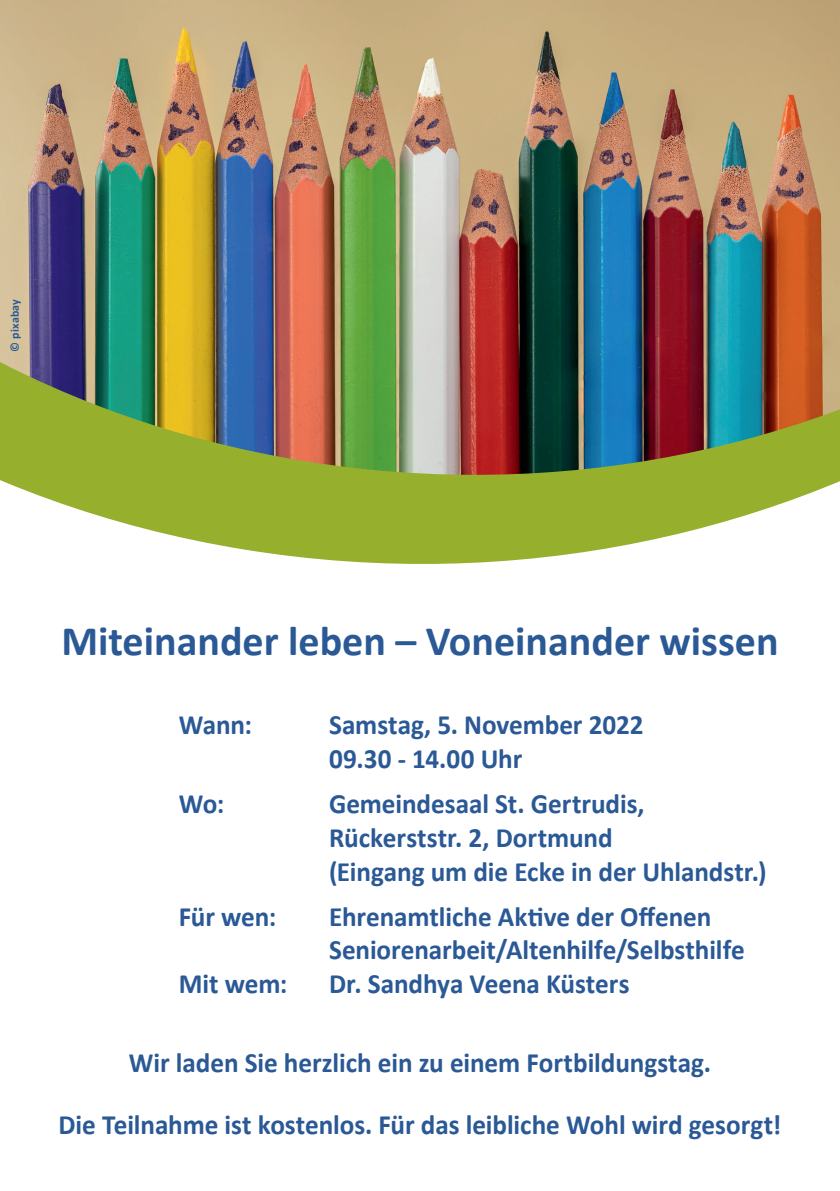
<style>
.page{position:relative;width:840px;height:1191px;background:#fff}
.page>*{position:absolute;margin:0;border:0;box-sizing:border-box;transform-origin:0 0}
.t1{font:700 42px "Calibri";color:#2a5996}
.t2{font:700 28px/33.6px "Calibri";letter-spacing:-.005em;color:#2a5996}
.t3{font:700 12px "Calibri";letter-spacing:.02em;color:#2a5996}
</style>
<div class="page">
<img style="left:0;top:0;width:839px;height:564px">
<p class="t3" style="left:7px;top:351px;width:54px;rotate:-90deg">© pixabay</p>
<h1 class="t1" style="left:61px;top:615px;width:718px">Miteinander leben – Voneinander wissen</h1>
<p class="t2" style="left:179px;top:707px;width:75px">Wann:</p>
<p class="t2" style="left:329px;top:707px;width:316px">Samstag, 5. November 2022<br>09.30 - 14.00 Uhr</p>
<p class="t2" style="left:179px;top:786px;width:47px">Wo:</p>
<p class="t2" style="left:329px;top:786px;width:439px">Gemeindesaal St. Gertrudis,<br>Rückerststr. 2, Dortmund<br>(Eingang um die Ecke in der Uhlandstr.)</p>
<p class="t2" style="left:179px;top:898px;width:99px">Für wen:</p>
<p class="t2" style="left:329px;top:898px;width:417px">Ehrenamtliche Aktive der Offenen<br>Seniorenarbeit/Altenhilfe/Selbsthilfe</p>
<p class="t2" style="left:179px;top:965px;width:110px">Mit wem:</p>
<p class="t2" style="left:329px;top:965px;width:302px">Dr. Sandhya Veena Küsters</p>
<p class="t2" style="left:129px;top:1044px;width:583px">Wir laden Sie herzlich ein zu einem Fortbildungstag.</p>
<p class="t2" style="left:58px;top:1106px;width:724px">Die Teilnahme ist kostenlos. Für das leibliche Wohl wird gesorgt!</p>
</div>
